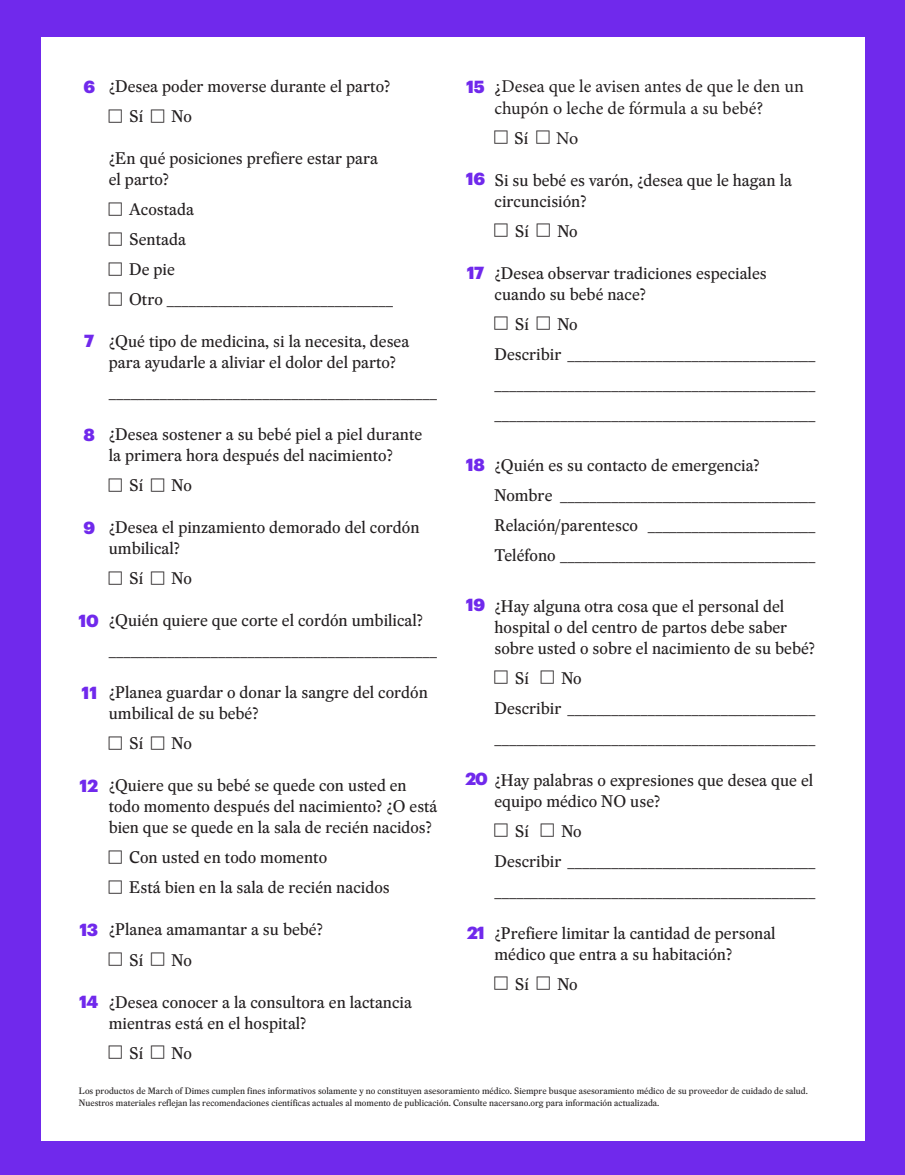
<style>
.page{position:relative;width:905px;height:1175px;background:#fff}
.page>*{position:absolute;margin:0;border:0;box-sizing:border-box;transform-origin:0 0}
.t1{font:18px/21.6px "Minion Pro";color:#231f20}
._09-birth_plan_numbe{font:900 17.1px "Graphik";letter-spacing:-.02em;color:#7029ec}
.MAMA09-Body_with_Lin{font:16.5px/21px "Eudald News";color:#231f20}
.MAMA09-Body_with_Lin-2{font:9px/12px "Eudald News";color:#231f20}
.s1{font-family:"Graphik";font-weight:900;font-size:17.1px;color:#7029ec}
</style>
<div class="page">
<div style="left:0;top:0;width:904px;height:1174px;background:#7029ec"></div>
<div style="left:40px;top:38px;width:824px;height:1102px;background:#fff"></div>
<p class="t1" style="left:494px;top:76px;width:311px">¿Desea que le avisen antes de que le den un chupón o leche de fórmula a su bebé?</p>
<p class="MAMA09-Body_with_Lin" style="left:514px;top:127px;width:16px">Sí</p>
<p class="t1" style="left:556px;top:127px;width:24px">No</p>
<p class="MAMA09-Body_with_Lin" style="left:494px;top:169px;width:299px">Si su bebé es varón, ¿desea que le hagan la circuncisión?</p>
<p class="MAMA09-Body_with_Lin" style="left:515px;top:220px;width:16px">Sí</p>
<p class="MAMA09-Body_with_Lin" style="left:557px;top:220px;width:22px">No</p>
<p class="MAMA09-Body_with_Lin" style="left:494px;top:262px;width:274px">¿Desea observar tradiciones especiales cuando su bebé nace?</p>
<p class="MAMA09-Body_with_Lin" style="left:515px;top:313px;width:16px">Sí</p>
<p class="MAMA09-Body_with_Lin" style="left:557px;top:313px;width:22px">No</p>
<p class="MAMA09-Body_with_Lin" style="left:494px;top:339px;width:322px;line-height:30px;text-align:justify">Describir __________________________________ ____________________________________________ ____________________________________________</p>
<p class="MAMA09-Body_with_Lin" style="left:494px;top:454px;width:267px">¿Quién es su contacto de emergencia?</p>
<p class="MAMA09-Body_with_Lin" style="left:494px;top:480px;width:322px;line-height:30px;text-align:justify">Nombre ___________________________________ Relación/parentesco _______________________ Teléfono ___________________________________</p>
<p class="MAMA09-Body_with_Lin" style="left:494px;top:595px;width:322px">¿Hay alguna otra cosa que el personal del hospital o del centro de partos debe saber sobre usted o sobre el nacimiento de su bebé?</p>
<p class="MAMA09-Body_with_Lin" style="left:515px;top:667px;width:16px">Sí</p>
<p class="MAMA09-Body_with_Lin" style="left:561px;top:667px;width:22px">No</p>
<p class="MAMA09-Body_with_Lin" style="left:494px;top:693px;width:322px;line-height:30px">Describir __________________________________ ____________________________________________</p>
<p class="MAMA09-Body_with_Lin" style="left:494px;top:769px;width:320px;text-indent:-29px"><span class="s1">20</span> ¿Hay palabras o expresiones que desea que el equipo médico NO use?</p>
<p class="MAMA09-Body_with_Lin" style="left:515px;top:820px;width:16px">Sí</p>
<p class="MAMA09-Body_with_Lin" style="left:561px;top:820px;width:22px">No</p>
<p class="MAMA09-Body_with_Lin" style="left:494px;top:846px;width:322px;line-height:30px">Describir __________________________________ ____________________________________________</p>
<p class="MAMA09-Body_with_Lin" style="left:494px;top:922px;width:283px">¿Prefiere limitar la cantidad de personal médico que entra a su habitación?</p>
<p class="MAMA09-Body_with_Lin" style="left:515px;top:973px;width:16px">Sí</p>
<p class="MAMA09-Body_with_Lin" style="left:557px;top:973px;width:22px">No</p>
<p class="MAMA09-Body_with_Lin" style="left:109px;top:76px;width:283px">¿Desea poder moverse durante el parto?</p>
<p class="MAMA09-Body_with_Lin" style="left:129px;top:106px;width:16px">Sí</p>
<p class="MAMA09-Body_with_Lin" style="left:172px;top:106px;width:22px">No</p>
<p class="MAMA09-Body_with_Lin" style="left:109px;top:148px;width:271px">¿En qué posiciones prefiere estar para el parto?</p>
<p class="MAMA09-Body_with_Lin" style="left:129px;top:199px;width:66px">Acostada</p>
<p class="MAMA09-Body_with_Lin" style="left:129px;top:229px;width:58px">Sentada</p>
<p class="MAMA09-Body_with_Lin" style="left:129px;top:259px;width:47px">De pie</p>
<p class="MAMA09-Body_with_Lin" style="left:129px;top:289px;width:265px">Otro _______________________________</p>
<p class="MAMA09-Body_with_Lin" style="left:109px;top:331px;width:302px">¿Qué tipo de medicina, si la necesita, desea para ayudarle a aliviar el dolor del parto?</p>
<p class="MAMA09-Body_with_Lin" style="left:109px;top:382px;width:330px">_____________________________________________</p>
<p class="MAMA09-Body_with_Lin" style="left:109px;top:424px;width:315px">¿Desea sostener a su bebé piel a piel durante la primera hora después del nacimiento?</p>
<p class="MAMA09-Body_with_Lin" style="left:129px;top:475px;width:16px">Sí</p>
<p class="MAMA09-Body_with_Lin" style="left:172px;top:475px;width:22px">No</p>
<p class="MAMA09-Body_with_Lin" style="left:109px;top:517px;width:312px">¿Desea el pinzamiento demorado del cordón umbilical?</p>
<p class="MAMA09-Body_with_Lin" style="left:129px;top:568px;width:16px">Sí</p>
<p class="MAMA09-Body_with_Lin" style="left:172px;top:568px;width:22px">No</p>
<p class="MAMA09-Body_with_Lin" style="left:109px;top:610px;width:316px">¿Quién quiere que corte el cordón umbilical?</p>
<p class="MAMA09-Body_with_Lin" style="left:109px;top:640px;width:330px">_____________________________________________</p>
<p class="MAMA09-Body_with_Lin" style="left:109px;top:682px;width:320px">¿Planea guardar o donar la sangre del cordón umbilical de su bebé?</p>
<p class="MAMA09-Body_with_Lin" style="left:129px;top:733px;width:16px">Sí</p>
<p class="MAMA09-Body_with_Lin" style="left:172px;top:733px;width:22px">No</p>
<p class="MAMA09-Body_with_Lin" style="left:109px;top:775px;width:330px">¿Quiere que su bebé se quede con usted en todo momento después del nacimiento? ¿O está bien que se quede en la sala de recién nacidos?</p>
<p class="MAMA09-Body_with_Lin" style="left:129px;top:847px;width:199px">Con usted en todo momento</p>
<p class="MAMA09-Body_with_Lin" style="left:129px;top:877px;width:262px">Está bien en la sala de recién nacidos</p>
<p class="MAMA09-Body_with_Lin" style="left:109px;top:919px;width:216px">¿Planea amamantar a su bebé?</p>
<p class="MAMA09-Body_with_Lin" style="left:129px;top:949px;width:16px">Sí</p>
<p class="MAMA09-Body_with_Lin" style="left:172px;top:949px;width:22px">No</p>
<p class="MAMA09-Body_with_Lin" style="left:109px;top:991px;width:305px">¿Desea conocer a la consultora en lactancia mientras está en el hospital?</p>
<p class="MAMA09-Body_with_Lin" style="left:129px;top:1042px;width:16px">Sí</p>
<p class="MAMA09-Body_with_Lin" style="left:172px;top:1042px;width:22px">No</p>
<p class="MAMA09-Body_with_Lin-2" style="left:79px;top:1084px;width:730px">Los productos de March of Dimes cumplen fines informativos solamente y no constituyen asesoramiento médico. Siempre busque asesoramiento médico de su proveedor de cuidado de salud.<br>Nuestros materiales reflejan las recomendaciones científicas actuales al momento de publicación. Consulte nacersano.org para información actualizada.</p>
<p class="_09-birth_plan_numbe" style="left:466px;top:73px;width:20px">1 5</p>
<p class="_09-birth_plan_numbe" style="left:83px;top:74px;width:13px">6</p>
<p class="_09-birth_plan_numbe" style="left:466px;top:166px;width:21px">16</p>
<p class="_09-birth_plan_numbe" style="left:467px;top:259px;width:19px">1 7</p>
<p class="_09-birth_plan_numbe" style="left:84px;top:327px;width:12px">7</p>
<p class="_09-birth_plan_numbe" style="left:84px;top:421px;width:13px">8</p>
<p class="_09-birth_plan_numbe" style="left:466px;top:451px;width:20px">1 8</p>
<p class="_09-birth_plan_numbe" style="left:83px;top:514px;width:13px">9</p>
<p class="_09-birth_plan_numbe" style="left:466px;top:591px;width:21px">1 9</p>
<p class="_09-birth_plan_numbe" style="left:79px;top:607px;width:22px">10</p>
<p class="_09-birth_plan_numbe" style="left:81px;top:679px;width:17px">11</p>
<p class="_09-birth_plan_numbe" style="left:79px;top:772px;width:20px">1 2</p>
<p class="_09-birth_plan_numbe" style="left:79px;top:916px;width:20px">1 3</p>
<p class="_09-birth_plan_numbe" style="left:467px;top:919px;width:19px">21</p>
<p class="_09-birth_plan_numbe" style="left:79px;top:988px;width:21px">1 4</p>
</div>
